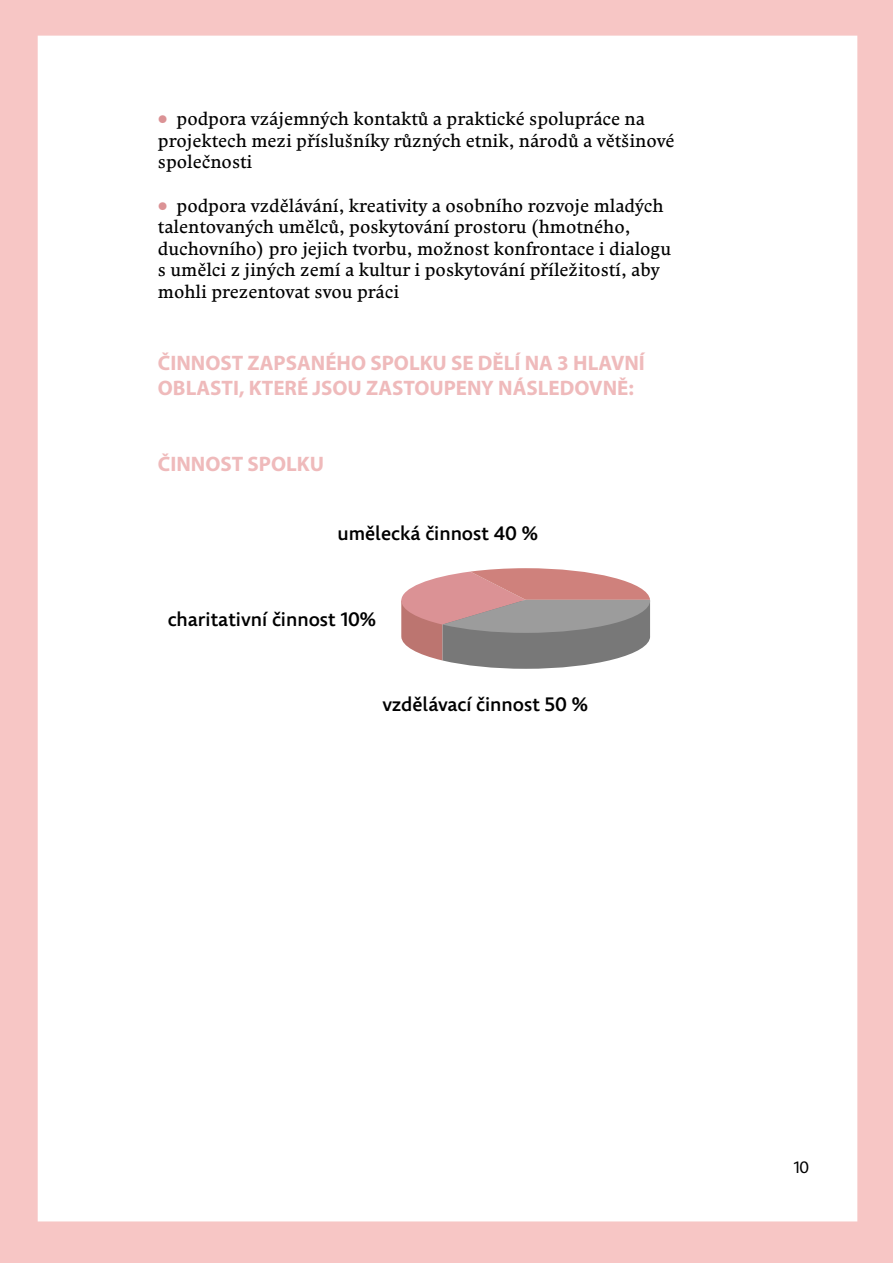
<style>
.page{position:relative;width:893px;height:1263px;background:#f7c6c5}
.page>*{position:absolute;margin:0;border:0;box-sizing:border-box;transform-origin:0 0}
.t1{font:700 21px/25.2px "Myriad Pro";color:#efbabb}
.t2{font:500 19.5px "Comenia Sans";color:#000}
.t3{font:18px/21.6px "Comenia Serif";color:#000}
.t4{font:16.5px "Comenia Sans";color:#000}
.s1{color:#db9295}
</style>
<div class="page">
<div style="left:38px;top:36px;width:819px;height:1185px;background:#fff"></div>
<svg style="left:401px;top:568px;width:249px;height:101px;background:#b39796"></svg>
<p class="t3" style="left:158px;top:108px;width:518px"><span class="s1">•</span> podpora vzájemných kontaktů a praktické spolupráce na projektech mezi příslušníky různých etnik, národů a většinové společnosti</p>
<p class="t3" style="left:158px;top:194px;width:515px"><span class="s1">•</span> podpora vzdělávání, kreativity a osobního rozvoje mladých talentovaných umělců, poskytování prostoru (hmotného, duchovního) pro jejich tvorbu, možnost konfrontace i dialogu s umělci z jiných zemí a kultur i poskytování příležitostí, aby mohli prezentovat svou práci</p>
<p class="t1" style="left:158px;top:351px;width:488px">ČINNOST ZAPSANÉHO SPOLKU SE DĚLÍ NA 3 HLAVNÍ<br>OBLASTI, KTERÉ JSOU ZASTOUPENY NÁSLEDOVNĚ:</p>
<p class="t1" style="left:158px;top:451px;width:168px">ČINNOST SPOLKU</p>
<p class="t2" style="left:337px;top:521px;width:202px">umělecká činnost 40 %</p>
<p class="t2" style="left:168px;top:607px;width:210px">charitativní činnost 10%</p>
<p class="t2" style="left:382px;top:692px;width:207px">vzdělávací činnost 50 %</p>
<p class="t4" style="left:794px;top:1157px;width:17px">10</p>
</div>
